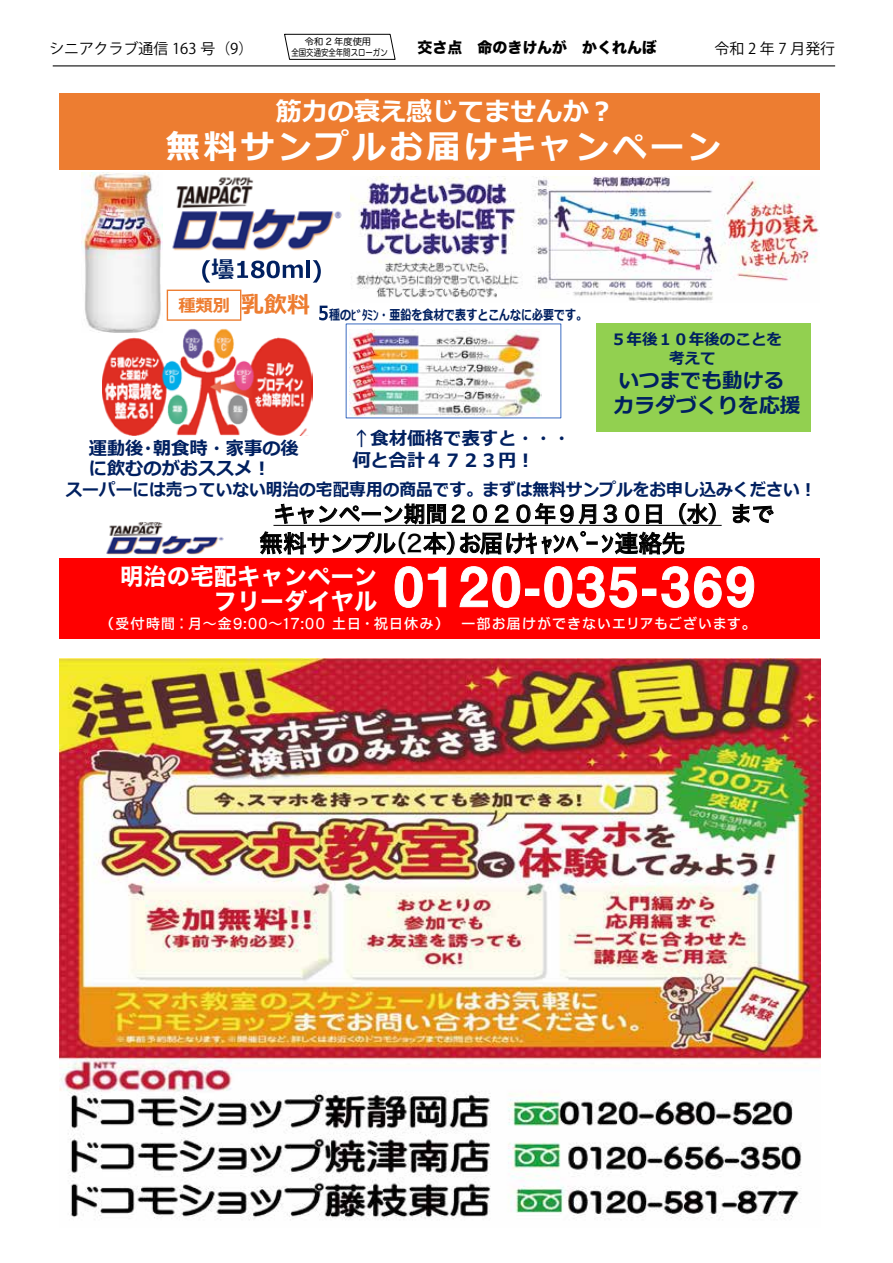
<style>
.page{position:relative;width:893px;height:1263px;background:#fff}
.page>*{position:absolute;margin:0;border:0;box-sizing:border-box;transform-origin:0 0}
.t1{font:53.85px "Midashi Go Pro MB31";letter-spacing:.05em;color:#fff}
.t2{font:700 33.45px "Meiryo";letter-spacing:.1em;color:#fff}
.t3{font:700 26.25px "Meiryo";color:#fff}
.t4{font:23.55px "Hiragino Sans W5";letter-spacing:.005em;color:#000}
.t5{font:23.55px "Hiragino Sans W6";color:#000}
.t6{font:23.25px "Hiragino Sans W7";letter-spacing:.01em;color:#fff}
.t7{font:700 23.1px "Meiryo";color:#002060}
.t8{font:700 22.95px "Meiryo";color:#ed7d31}
.t9{font:21.9px "Hiragino Sans W5";color:#000}
.t10{font:700 20.85px/25px "Meiryo";color:#002060}
.t11{font:700 18.3px/20px "Meiryo";color:#002060}
.t12{font:700 17.4px "Meiryo";color:#002060;scale:.96 1}
.t13{font:700 17.25px "Meiryo";color:#ed7d31}
.t14{font:700 15.6px/18.8px "Meiryo";color:#002060;text-align:center}
.t15{font:15px "Hira Kaku Std N W8";color:#000}
.t16{font:14.85px "Koz Go Pr 6 N";color:#000}
.t17{font:14.55px "Ro NOW Std GB";letter-spacing:.045em;color:#fff}
.t18{font:700 13.8px "Meiryo";color:#002060;scale:.8 1}
.t19{font:9.3px "Hira Maru Pro N W4";color:#000;scale:.8 1}
.t20{font:9.3px "Hira Maru Pro N W4";color:#000}
</style>
<div class="page">
<hr style="left:53px;top:65px;width:782px;height:1px;background:#000">
<svg style="left:284px;top:34px;width:112px;height:26px"></svg>
<img style="left:102px;top:328px;width:210px;height:107px">
<div style="left:60px;top:558px;width:759px;height:81px;background:#f00"></div>
<div style="left:60px;top:94px;width:760px;height:76px;background:#ed7d31"></div>
<img style="left:350px;top:329px;width:192px;height:87px">
<svg style="left:202px;top:260px;width:8px;height:23px"></svg>
<svg style="left:237px;top:261px;width:66px;height:17px"></svg>
<hr style="left:306px;top:260px;width:4px;height:18px;background:#002060">
<svg style="left:313px;top:260px;width:8px;height:23px"></svg>
<div style="left:167px;top:290px;width:74px;height:31px;border:1px solid #ed7d31"></div>
<img style="left:82px;top:173px;width:81px;height:159px">
<img style="left:350px;top:177px;width:469px;height:125px">
<div style="left:596px;top:323px;width:215px;height:109px;background:#92d050"></div>
<svg style="left:319px;top:306px;width:9px;height:14px"></svg>
<svg style="left:259px;top:531px;width:495px;height:77px"></svg>
<img style="left:106px;top:522px;width:118px;height:33px">
<img style="left:172px;top:177px;width:170px;height:74px">
<svg style="left:275px;top:503px;width:190px;height:22px"></svg>
<svg style="left:473px;top:504px;width:14px;height:19px"></svg>
<svg style="left:495px;top:504px;width:14px;height:19px"></svg>
<svg style="left:516px;top:503px;width:81px;height:22px"></svg>
<svg style="left:603px;top:504px;width:14px;height:19px"></svg>
<svg style="left:625px;top:504px;width:15px;height:19px"></svg>
<svg style="left:646px;top:504px;width:16px;height:20px"></svg>
<svg style="left:679px;top:503px;width:37px;height:22px"></svg>
<svg style="left:732px;top:504px;width:42px;height:19px"></svg>
<hr style="left:273px;top:525px;width:449px;height:1px;background:#000">
<img style="left:59px;top:659px;width:762px;height:561px">
<p class="t16" style="left:49px;top:40px;width:205px">シニアクラブ通信 163 号（）9</p>
<p class="t20" style="left:305px;top:33px;width:68px">令和 2 年度使用</p>
<p class="t15" style="left:418px;top:39px;width:241px">交さ点　命のきけんが　かくれんぼ</p>
<p class="t19" style="left:291px;top:44px;width:122px">全国交通安全年間スローガン</p>
<p class="t16" style="left:715px;top:40px;width:122px">令和 2 年 7 月発行</p>
<h3 class="t3" style="left:276px;top:93px;width:341px">筋力の衰え感じてませんか?</h3>
<h2 class="t2" style="left:166px;top:124px;width:556px">無料サンプルお届けキャンペーン</h2>
<h3 class="t7" style="left:212px;top:253px;width:24px">壜</h3>
<p class="t13" style="left:178px;top:294px;width:53px">種類別</p>
<h3 class="t8" style="left:241px;top:289px;width:70px">乳飲料</h3>
<p class="t18" style="left:329px;top:305px;width:324px">種のﾋﾞﾀﾐﾝ・亜鉛を食材で表すとこんなに必要です。</p>
<p class="t11" style="left:89px;top:439px;width:184px">運動後<br>に飲むのがおススメ!</p>
<p class="t11" style="left:352px;top:428px;width:220px;line-height:21.9px">↑食材価格で表すと・・・何と合計４７２３円!</p>
<p class="t11" style="left:153px;top:439px;width:147px">朝食時・家事の後</p>
<p class="t11" style="left:139px;top:439px;width:20px">・</p>
<p class="t14" style="left:611px;top:331px;width:173px">５年後１０年後のことを考えて</p>
<h3 class="t10" style="left:614px;top:369px;width:188px">いつまでも動けるカラダづくりを応援</h3>
<p class="t12" style="left:66px;top:477px;width:783px">スーパーには売っていない明治の宅配専用の商品です。まずは無料サンプルをお申し込みください!</p>
<h3 class="t9" style="left:273px;top:494px;width:502px">キャンペーン期間２０２０年９月３０日（水）まで</h3>
<h3 class="t4" style="left:458px;top:522px;width:228px">お届けｷｬﾝﾍﾟｰﾝ連絡先</h3>
<h3 class="t4" style="left:259px;top:522px;width:212px">無料サンプル２本）</h3>
<h3 class="t5" style="left:383px;top:522px;width:25px">（</h3>
<h3 class="t6" style="left:120px;top:558px;width:259px">明治の宅配キャンペーン</h3>
<h1 class="t1" style="left:394px;top:543px;width:363px">0120-035-369</h1>
<h3 class="t6" style="left:214px;top:583px;width:165px">フリーダイヤル</h3>
<p class="t17" style="left:332px;top:614px;width:426px">土日・祝日休み）　一部お届けができないエリアもございます。</p>
<p class="t17" style="left:100px;top:614px;width:226px">（受付時間：月～金9:00～17:00</p>
</div>
